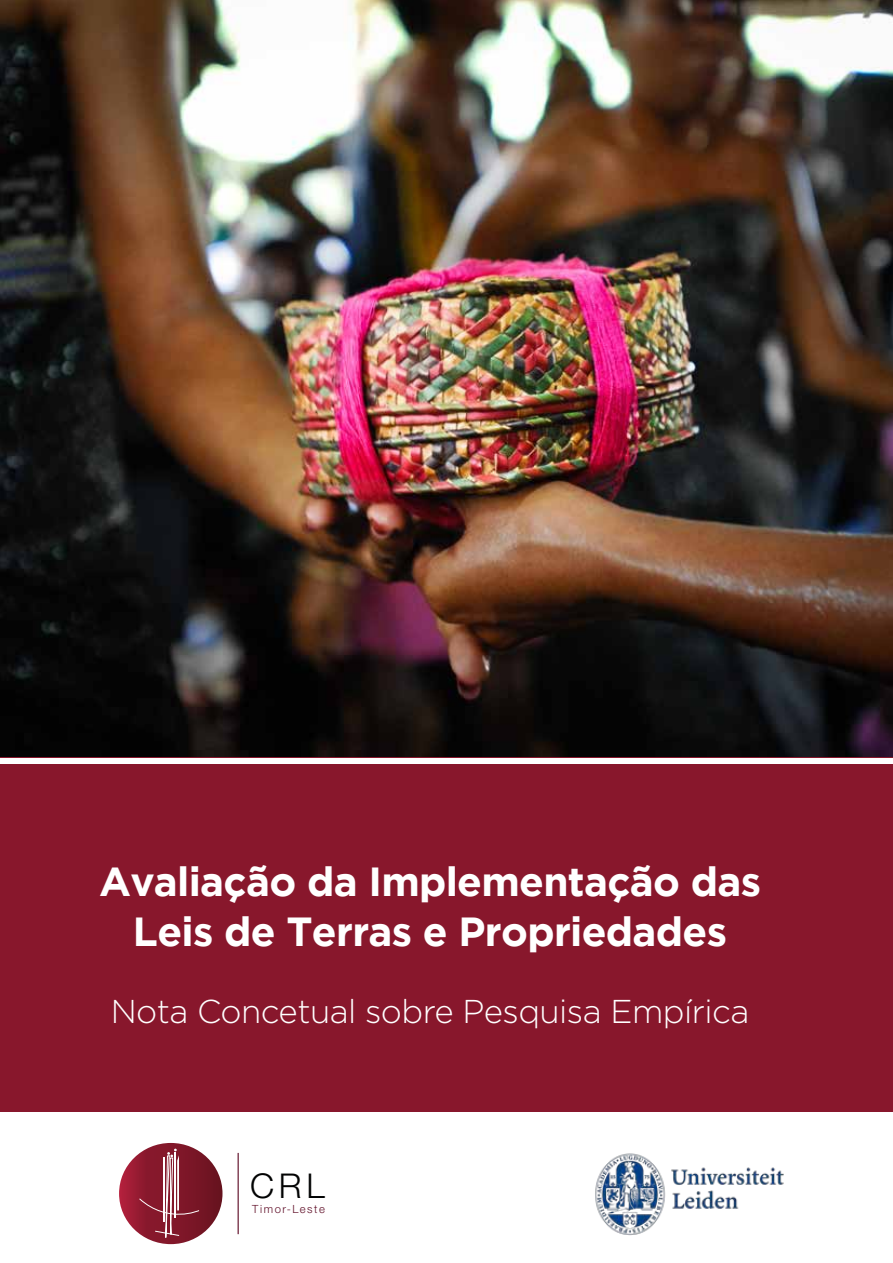
<style>
.page{position:relative;width:893px;height:1263px;background:#fff}
.page>*{position:absolute;margin:0;border:0;box-sizing:border-box;transform-origin:0 0}
.t1{font:700 40.5px/50.4px "Gotham";letter-spacing:-.015em;color:#fff;text-align:center}
.t2{font:300 34.2px "Helvetica Neue LT Std";color:#020303}
.t3{font:300 33px "Gotham";letter-spacing:-.015em;color:#fff}
.t4{font:300 11.25px "Helvetica Neue LT Std";letter-spacing:.13em;color:#62122b}
</style>
<div class="page">
<img style="left:0;top:0;width:893px;height:758px">
<div style="left:0;top:758px;width:893px;height:354px;background:#88172c"></div>
<svg style="left:119px;top:1143px;width:103px;height:102px"></svg>
<hr style="left:238px;top:1153px;width:1px;height:81px;background:#62122b">
<img style="left:595px;top:1153px;width:189px;height:83px">
<div style="left:0;top:758px;width:893px;height:5px;background:#fff"></div>
<p class="t1" style="left:99px;top:855px;width:663px">Avaliação da Implementação das<br>Leis de Terras e Propriedades</p>
<p class="t3" style="left:111px;top:993px;width:640px">Nota Concetual sobre Pesquisa Empírica</p>
<p class="t2" style="left:250px;top:1165px;width:76px">CRL</p>
<p class="t4" style="left:252px;top:1202px;width:74px">Timor-Leste</p>
</div>
